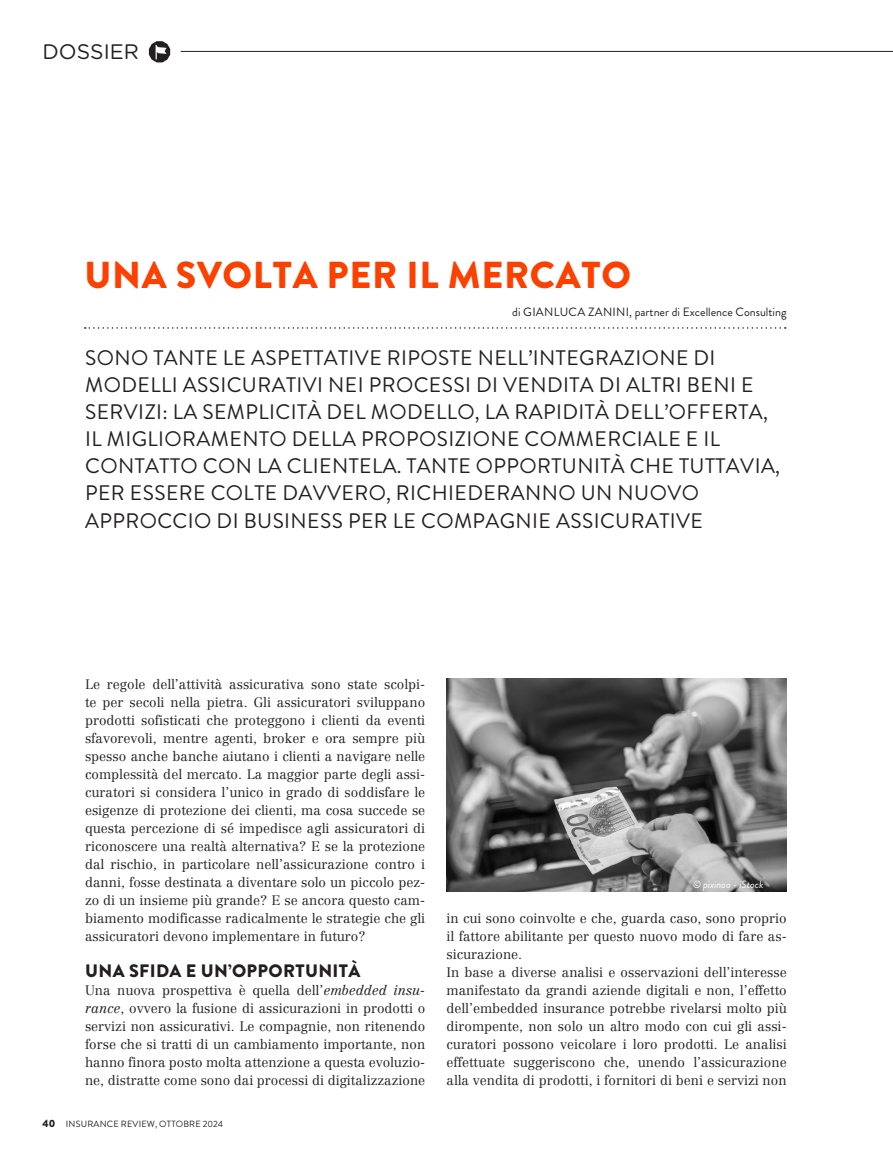
<style>
.page{position:relative;width:893px;height:1170px;background:#fff}
.page>*{position:absolute;margin:0;border:0;box-sizing:border-box;transform-origin:0 0}
.t1{font:900 37.5px "Brandon Grotesque";letter-spacing:.02em;color:#fc4000}
.t2{font:21px/27px "Brandon Grotesque";letter-spacing:.02em;color:#231f20}
.t3{font:21px "Gotham Rounded";color:#231f20}
.t4{font:900 18px "Brandon Grotesque";letter-spacing:.02em;color:#231f20}
.t5{font:300 13.5px/18px "Centennial LT Std";color:#231f20;text-align:justify}
.t6{font:12px "Brandon Grotesque";color:#231f20}
.t7{font:italic 10.5px "Brandon Grotesque";color:#fff}
.t8{font:9px "Brandon Grotesque";letter-spacing:.02em;color:#231f20}
.s1{font-style:italic}
.s2{font-weight:900;font-size:10.5px}
</style>
<div class="page">
<svg style="left:149px;top:41px;width:21px;height:21px"></svg>
<hr style="left:181px;top:51px;width:712px;height:1px;background:#231f20">
<img style="left:446px;top:678px;width:340px;height:213px">
<svg style="left:85px;top:327px;width:701px;height:2px"></svg>
<p class="t3" style="left:43px;top:38px;width:98px">DOSSIER</p>
<p class="t1" style="left:84px;top:248px;width:548px">UNA SVOLTA PER IL MERCATO</p>
<p class="t6" style="left:512px;top:303px;width:276px">di GIANLUCA ZANINI, partner di Excellence Consulting</p>
<p class="t2" style="left:85px;top:345px;width:696px">SONO TANTE LE ASPETTATIVE RIPOSTE NELL’INTEGRAZIONE DI MODELLI ASSICURATIVI NEI PROCESSI DI VENDITA DI ALTRI BENI E SERVIZI: LA SEMPLICITÀ DEL MODELLO, LA RAPIDITÀ DELL’OFFERTA, IL MIGLIORAMENTO DELLA PROPOSIZIONE COMMERCIALE E IL CONTATTO CON LA CLIENTELA. TANTE OPPORTUNITÀ CHE TUTTAVIA, PER ESSERE COLTE DAVVERO, RICHIEDERANNO UN NUOVO APPROCCIO DI BUSINESS PER LE COMPAGNIE ASSICURATIVE</p>
<p class="t5" style="left:85px;top:675px;width:342px">Le regole dell’attività assicurativa sono state scolpi&shy;te per secoli nella pietra. Gli assicuratori sviluppano prodotti sofisticati che proteggono i clienti da eventi sfavorevoli, mentre agenti, broker e ora sempre più spesso anche banche aiutano i clienti a navigare nelle complessità del mercato. La maggior parte degli assi&shy;curatori si considera l’unico in grado di soddisfare le esigenze di protezione dei clienti, ma cosa succede se questa percezione di sé impedisce agli assicuratori di riconoscere una realtà alternativa? E se la protezione dal rischio, in particolare nell’assicurazione contro i danni, fosse destinata a diventare solo un piccolo pez&shy;zo di un insieme più grande? E se ancora questo cam&shy;biamento modificasse radicalmente le strategie che gli assicuratori devono implementare in futuro?</p>
<p class="t4" style="left:85px;top:957px;width:277px">UNA SFIDA E UN’OPPORTUNITÀ</p>
<p class="t5" style="left:85px;top:981px;width:342px">Una nuova prospettiva è quella dell’<span class="s1">embedded insu&shy;rance</span>, ovvero la fusione di assicurazioni in prodotti o servizi non assicurativi. Le compagnie, non ritenendo forse che si tratti di un cambiamento importante, non hanno finora posto molta attenzione a questa evoluzio&shy;ne, distratte come sono dai processi di digitalizzazione</p>
<p class="t8" style="left:43px;top:1117px;width:182px"><span class="s2">40</span> INSURANCE REVIEW, OTTOBRE 2024</p>
<p class="t7" style="left:693px;top:876px;width:72px">© pixinoo - iStock</p>
<p class="t5" style="left:446px;top:908px;width:342px">in cui sono coinvolte e che, guarda caso, sono proprio il fattore abilitante per questo nuovo modo di fare as&shy;sicurazione.</p>
<p class="t5" style="left:446px;top:962px;width:342px">In base a diverse analisi e osservazioni dell’interesse manifestato da grandi aziende digitali e non, l’effetto dell’embedded insurance potrebbe rivelarsi molto più dirompente, non solo un altro modo con cui gli assi&shy;curatori possono veicolare i loro prodotti. Le analisi effettuate suggeriscono che, unendo l’assicurazione alla vendita di prodotti, i fornitori di beni e servizi non</p>
</div>
